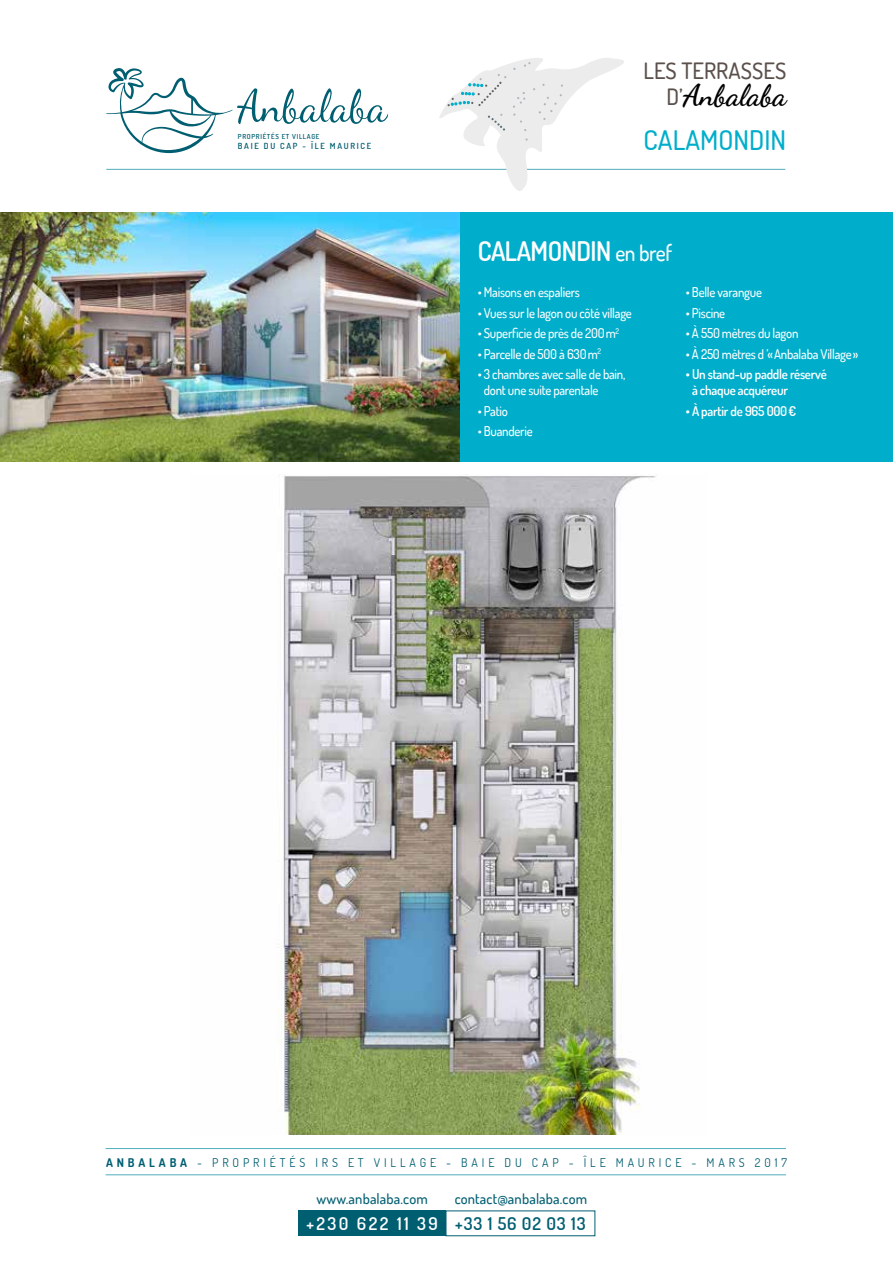
<style>
.page{position:relative;width:893px;height:1263px;background:#fff}
.page>*{position:absolute;margin:0;border:0;box-sizing:border-box;transform-origin:0 0}
.t1{font:700 30px "Dancing Script";color:#000}
.t2{font:600 27px "Dosis";letter-spacing:-.02em;color:#fff;scale:.95 1}
.t3{font:500 27px "Dosis";color:#00aecb}
.t4{font:500 22.5px "Dosis";color:#5b504b}
.t5{font:600 17.55px "Dosis";letter-spacing:.14em;color:#005e71}
.t6{font:500 14.55px "Dosis";letter-spacing:.01em;color:#005e71}
.t7{font:500 13.5px/16.2px "Dosis";letter-spacing:-.02em;color:#fff;scale:.95 1}
.t8{font:600 13.5px/16.2px "Dosis";letter-spacing:-.02em;color:#fff;scale:.95 1}
.t9{font:12px "Dosis";letter-spacing:.32em;color:#005e71}
.t10{font:600 8.4px "Dosis";letter-spacing:.2em;color:#005e71}
.t11{font:600 6.9px "Dosis";letter-spacing:.1em;color:#005e71}
.s1{font-family:"Dosis";font-weight:500;font-size:22.5px;color:#5b504b}
.s2{font-weight:500;font-size:22.5px}
.s3{font-weight:700}
.s4{color:#fff}
</style>
<div class="page">
<img style="left:0;top:213px;width:461px;height:249px">
<img style="left:277px;top:475px;width:379px;height:660px">
<div style="left:461px;top:213px;width:432px;height:249px;background:#00aecb"></div>
<hr style="left:106px;top:169px;width:679px;height:1px;background:#50adbc">
<svg style="left:106px;top:68px;width:282px;height:85px"></svg>
<hr style="left:106px;top:1148px;width:680px;height:1px;background:#50adbc">
<hr style="left:106px;top:1174px;width:680px;height:1px;background:#50adbc">
<div style="left:299px;top:1210px;width:147px;height:26px;background:#005e71"></div>
<svg style="left:438px;top:58px;width:192px;height:133px"></svg>
<p class="t11" style="left:238px;top:132px;width:83px">PROPRIÉTÉS ET VILLAGE</p>
<p class="t10" style="left:238px;top:141px;width:135px">BAIE DU CAP - ÎLE MAURICE</p>
<h3 class="t4" style="left:643px;top:56px;width:144px">LES TERRASSES</h3>
<h1 class="t1" style="left:666px;top:76px;width:121px"><span class="s1">D’</span>Anbalaba</h1>
<h2 class="t3" style="left:644px;top:122px;width:144px">CALAMONDIN</h2>
<h2 class="t2" style="left:478px;top:234px;width:206px">CALAMONDIN <span class="s2">en bref</span></h2>
<p class="t7" style="left:478px;top:284px;width:109px">• Maisons en espaliers</p>
<p class="t7" style="left:478px;top:304px;width:164px">• Vues sur le lagon ou côté village</p>
<p class="t7" style="left:478px;top:325px;width:150px">• Superficie de près de 200m<sup>2</sup></p>
<p class="t7" style="left:478px;top:345px;width:131px">• Parcelle de 500 à 630m<sup>2</sup></p>
<p class="t7" style="left:484px;top:366px;width:150px;text-indent:-6px">• 3 chambres avec salle de bain, dont une suite parentale</p>
<p class="t7" style="left:478px;top:402px;width:33px">• Patio</p>
<p class="t7" style="left:478px;top:423px;width:59px">• Buanderie</p>
<p class="t7" style="left:686px;top:284px;width:82px">• Belle varangue</p>
<p class="t7" style="left:686px;top:304px;width:43px">• Piscine</p>
<p class="t7" style="left:686px;top:325px;width:120px">• À 550 mètres du lagon</p>
<p class="t7" style="left:686px;top:345px;width:183px">• À 250 mètres d ’«Anbalaba Village»</p>
<p class="t8" style="left:692px;top:366px;width:143px;text-indent:-6px">• Un stand-up paddle réservé à chaque acquéreur</p>
<p class="t8" style="left:686px;top:402px;width:118px">• À partir de 965 000€</p>
<p class="t9" style="left:106px;top:1154px;width:682px"><span class="s3">ANBALABA</span> - PROPRIÉTÉS IRS ET VILLAGE - BAIE DU CAP - ÎLE MAURICE - MARS 2017</p>
<p class="t6" style="left:317px;top:1189px;width:113px">www.anbalaba.com</p>
<p class="t6" style="left:455px;top:1189px;width:134px">contact@anbalaba.com</p>
<p class="t5" style="left:306px;top:1212px;width:281px"><span class="s4">+230 622 11 39</span> +33 1 56 02 03 13</p>
</div>
